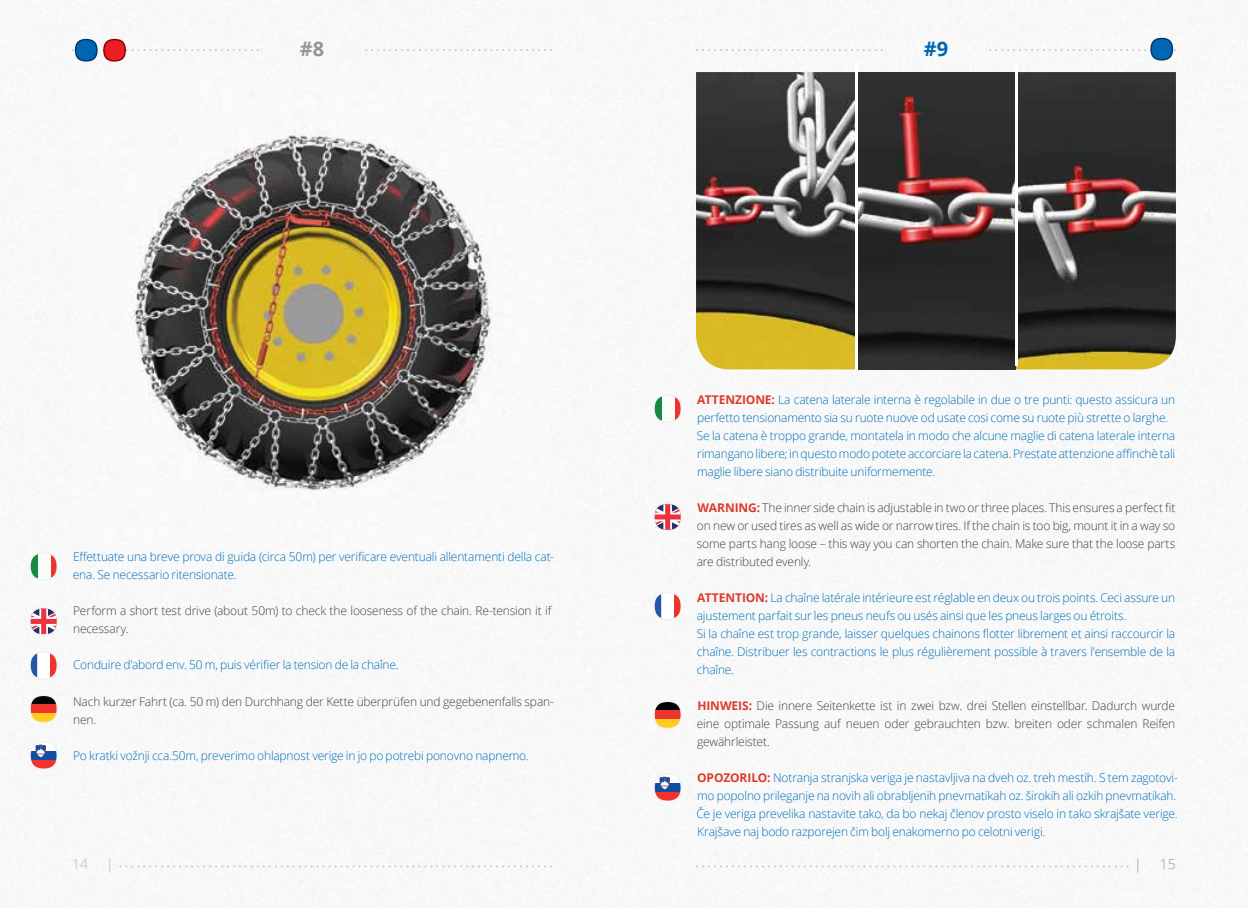
<style>
.page{position:relative;width:1248px;height:908px;background:#fff}
.page>*{position:absolute;margin:0;border:0;box-sizing:border-box;transform-origin:0 0}
.t1{font:700 20px "Open Sans";color:#939598}
.t2{font:700 20px "Open Sans";color:#0066b3}
.t3{font:300 14px "Open Sans";color:#b6b8ba}
.t4{font:300 14px "Open Sans";color:#939598}
.t5{font:300 12px/18px "Open Sans";letter-spacing:-.015em;color:#006fb8}
.t6{font:300 12px/18px "Open Sans";letter-spacing:-.015em;color:#414042;text-align:justify}
.s1{font-weight:700;color:#db3b2b}
</style>
<div class="page">
<img style="left:0;top:0;width:1247px;height:907px">
<svg style="left:696px;top:49px;width:186px;height:2px"></svg>
<svg style="left:989px;top:49px;width:186px;height:2px"></svg>
<svg style="left:365px;top:49px;width:187px;height:2px"></svg>
<svg style="left:72px;top:49px;width:187px;height:2px"></svg>
<svg style="left:119px;top:865px;width:433px;height:2px"></svg>
<svg style="left:696px;top:865px;width:432px;height:2px"></svg>
<img style="left:696px;top:72px;width:479px;height:297px">
<img style="left:72px;top:72px;width:480px;height:480px">
<hr style="left:854px;top:63px;width:2px;height:306px;background:#fff">
<hr style="left:1015px;top:63px;width:2px;height:302px;background:#fff">
<svg style="left:75px;top:39px;width:23px;height:23px"></svg>
<div style="left:76px;top:40px;width:20px;height:20px;background:#0066b3;border-radius:50%"></div>
<svg style="left:103px;top:39px;width:23px;height:23px"></svg>
<div style="left:105px;top:40px;width:19px;height:20px;background:#ed1d24;border-radius:50%"></div>
<svg style="left:1150px;top:38px;width:22px;height:22px"></svg>
<div style="left:1151px;top:39px;width:20px;height:20px;background:#0066b3;border-radius:50%"></div>
<svg style="left:29px;top:552px;width:29px;height:28px"></svg>
<svg style="left:50px;top:553px;width:7px;height:26px"></svg>
<div style="left:37px;top:553px;width:13px;height:26px;background:#fafcf9"></div>
<svg style="left:31px;top:553px;width:6px;height:26px"></svg>
<svg style="left:653px;top:394px;width:28px;height:28px"></svg>
<svg style="left:674px;top:395px;width:6px;height:26px"></svg>
<div style="left:661px;top:395px;width:13px;height:26px;background:#fafcf9"></div>
<svg style="left:654px;top:395px;width:7px;height:26px"></svg>
<svg style="left:29px;top:607px;width:29px;height:28px"></svg>
<svg style="left:31px;top:608px;width:26px;height:26px"></svg>
<svg style="left:653px;top:502px;width:28px;height:29px"></svg>
<svg style="left:654px;top:504px;width:26px;height:25px"></svg>
<svg style="left:29px;top:651px;width:29px;height:28px"></svg>
<div style="left:37px;top:652px;width:13px;height:26px;background:#fff"></div>
<svg style="left:50px;top:652px;width:7px;height:26px"></svg>
<svg style="left:31px;top:652px;width:6px;height:26px"></svg>
<div style="left:653px;top:591px;width:28px;height:29px;background:#f1f1f2;border-radius:50%"></div>
<div style="left:661px;top:593px;width:13px;height:25px;background:#fff"></div>
<svg style="left:674px;top:593px;width:6px;height:25px"></svg>
<svg style="left:654px;top:593px;width:7px;height:25px"></svg>
<svg style="left:29px;top:694px;width:29px;height:29px"></svg>
<svg style="left:31px;top:695px;width:26px;height:9px"></svg>
<div style="left:31px;top:704px;width:26px;height:9px;background:#ee342e"></div>
<svg style="left:31px;top:713px;width:26px;height:8px"></svg>
<svg style="left:653px;top:700px;width:28px;height:29px"></svg>
<svg style="left:654px;top:701px;width:26px;height:9px"></svg>
<div style="left:654px;top:710px;width:26px;height:9px;background:#ee342e"></div>
<svg style="left:654px;top:719px;width:26px;height:8px"></svg>
<svg style="left:29px;top:741px;width:29px;height:28px"></svg>
<div style="left:31px;top:742px;width:26px;height:8px;background:#fff"></div>
<div style="left:31px;top:750px;width:26px;height:9px;background:#104ea2"></div>
<div style="left:31px;top:759px;width:26px;height:9px;background:#ee332d"></div>
<svg style="left:35px;top:744px;width:11px;height:13px"></svg>
<svg style="left:653px;top:773px;width:28px;height:28px"></svg>
<div style="left:654px;top:774px;width:26px;height:9px;background:#fff"></div>
<div style="left:654px;top:783px;width:26px;height:8px;background:#104ea2"></div>
<svg style="left:654px;top:791px;width:26px;height:9px"></svg>
<svg style="left:659px;top:776px;width:11px;height:13px"></svg>
<h1 class="t1" style="left:300px;top:34px;width:26px">#8</h1>
<h1 class="t2" style="left:923px;top:34px;width:26px">#9</h1>
<p class="t5" style="left:73px;top:547px;width:482px">Effettuate una breve prova di guida (circa 50m) per verificare eventuali allentamenti della cat&shy;ena. Se necessario ritensionate.</p>
<p class="t6" style="left:73px;top:601px;width:480px">Perform a short test drive (about 50m) to check the looseness of the chain. Re-tension it if necessary.</p>
<p class="t5" style="left:73px;top:655px;width:327px">Conduire d’abord env. 50 m, puis vérifier la tension de la chaîne.</p>
<p class="t6" style="left:73px;top:691px;width:482px">Nach kurzer Fahrt (ca. 50 m) den Durchhang der Kette überprüfen und gegebenenfalls span&shy;nen.</p>
<p class="t5" style="left:73px;top:745px;width:457px">Po kratki vožnji cca.50m, preverimo ohlapnost verige in jo po potrebi ponovno napnemo.</p>
<p class="t5" style="left:696px;top:390px;width:480px"><span class="s1">ATTENZIONE:</span> La catena laterale interna è regolabile in due o tre punti: questo assicura un perfetto tensionamento sia su ruote nuove od usate cosi come su ruote più strette o larghe.<br>Se la catena è troppo grande, montatela in modo che alcune maglie di catena laterale interna rimangano libere; in questo modo potete accorciare la catena. Prestate attenzione affinchè tali maglie libere siano distribuite uniformemente.</p>
<p class="t6" style="left:696px;top:498px;width:480px"><span class="s1">WARNING:</span> The inner side chain is adjustable in two or three places. This ensures a perfect fit on new or used tires as well as wide or narrow tires. If the chain is too big, mount it in a way so some parts hang loose – this way you can shorten the chain. Make sure that the loose parts are distributed evenly.</p>
<p class="t5" style="left:696px;top:588px;width:480px"><span class="s1">ATTENTION:</span> La chaîne latérale intérieure est réglable en deux ou trois points. Ceci assure un ajustement parfait sur les pneus neufs ou usés ainsi que les pneus larges ou étroits.<br>Si la chaîne est trop grande, laisser quelques chainons flotter librement et ainsi raccourcir la chaîne. Distribuer les contractions le plus régulièrement possible à travers l’ensemble de la chaîne.</p>
<p class="t6" style="left:696px;top:696px;width:480px"><span class="s1">HINWEIS:</span> Die innere Seitenkette ist in zwei bzw. drei Stellen einstellbar. Dadurch wurde eine optimale Passung auf neuen oder gebrauchten bzw. breiten oder schmalen Reifen gewährleistet.</p>
<p class="t5" style="left:696px;top:768px;width:483px"><span class="s1">OPOZORILO:</span> Notranja stranjska veriga je nastavljiva na dveh oz. treh mestih. S tem zagotovi&shy;mo popolno prileganje na novih ali obrabljenih pnevmatikah oz. širokih ali ozkih pnevmatikah.<br>Če je veriga prevelika nastavite tako, da bo nekaj členov prosto viselo in tako skrajšate verige.<br>Krajšave naj bodo razporejen čim bolj enakomerno po celotni verigi.</p>
<p class="t3" style="left:72px;top:853px;width:17px">14</p>
<p class="t3" style="left:106px;top:853px;width:9px">|</p>
<p class="t4" style="left:1134px;top:853px;width:9px">|</p>
<p class="t4" style="left:1159px;top:853px;width:17px">15</p>
</div>
